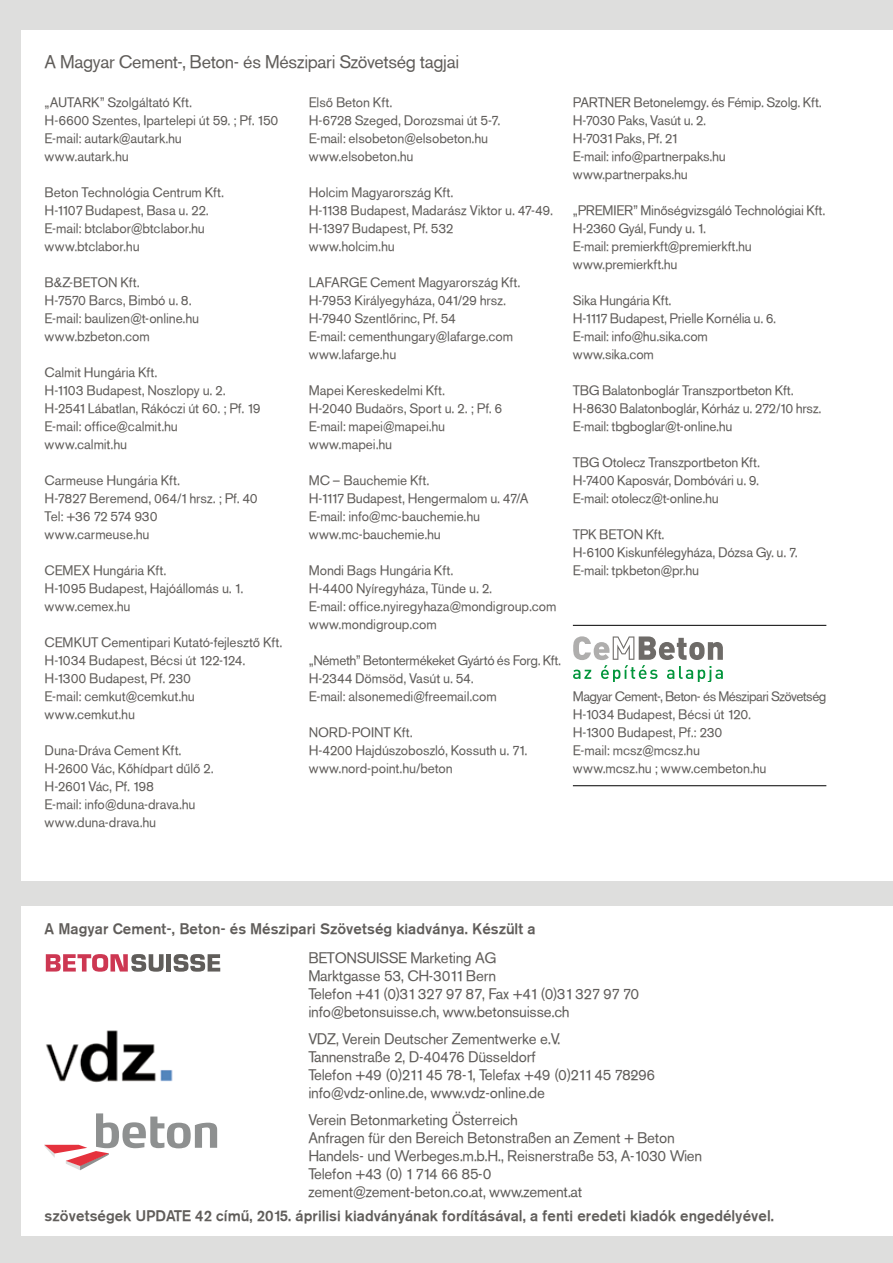
<style>
.page{position:relative;width:893px;height:1263px;background:#dededd}
.page>*{position:absolute;margin:0;border:0;box-sizing:border-box;transform-origin:0 0}
.t1{font:18px "Akzidenz Grotesk PFL";letter-spacing:.005em;color:#605d5a}
.t2{font:15px/18px "Akzidenz Grotesk PFL";letter-spacing:.005em;color:#605d5a}
.t3{font:15px "Akzidenz Grotesk Md PFL";letter-spacing:.015em;color:#605d5a}
.t4{font:13.5px/18px "Akzidenz Grotesk PFL";letter-spacing:.015em;color:#605d5a}
</style>
<div class="page">
<div style="left:21px;top:30px;width:872px;height:850px;background:#fff"></div>
<div style="left:21px;top:906px;width:872px;height:330px;background:#fff"></div>
<hr style="left:573px;top:625px;width:253px;height:1px;background:#000">
<hr style="left:573px;top:785px;width:253px;height:1px;background:#000">
<svg style="left:46px;top:954px;width:118px;height:18px"></svg>
<hr style="left:167px;top:954px;width:4px;height:17px;background:#605d5a">
<svg style="left:174px;top:954px;width:46px;height:18px"></svg>
<svg style="left:44px;top:1113px;width:173px;height:57px"></svg>
<img style="left:46px;top:1030px;width:127px;height:53px">
<svg style="left:573px;top:636px;width:150px;height:45px"></svg>
<h1 class="t1" style="left:45px;top:50px;width:415px">A Magyar Cement-, Beton- és Mészipari Szövetség tagjai</h1>
<p class="t4" style="left:45px;top:93px;width:235px">„AUTARK” Szolgáltató Kft.<br>H-6600 Szentes, Ipartelepi út 59. ; Pf. 150<br>E-mail: autark@autark.hu<br>www.autark.hu</p>
<p class="t4" style="left:45px;top:183px;width:180px">Beton Technológia Centrum Kft.<br>H-1107 Budapest, Basa u. 22.<br>E-mail: btclabor@btclabor.hu www.btclabor.hu</p>
<p class="t4" style="left:45px;top:273px;width:156px">B&amp;Z-BETON Kft.<br>H-7570 Barcs, Bimbó u. 8.<br>E-mail: baulizen@t-online.hu www.bzbeton.com</p>
<p class="t4" style="left:45px;top:363px;width:217px">Calmit Hungária Kft.<br>H-1103 Budapest, Noszlopy u. 2.<br>H-2541 Lábatlan, Rákóczi út 60. ; Pf. 19<br>E-mail: office@calmit.hu www.calmit.hu</p>
<p class="t4" style="left:45px;top:471px;width:214px">Carmeuse Hungária Kft.<br>H-7827 Beremend, 064/1 hrsz. ; Pf. 40<br>Tel: +36 72 574 930 www.carmeuse.hu</p>
<p class="t4" style="left:45px;top:561px;width:200px">CEMEX Hungária Kft.<br>H-1095 Budapest, Hajóállomás u. 1. www.cemex.hu</p>
<p class="t4" style="left:45px;top:633px;width:239px">CEMKUT Cementipari Kutató-fejlesztő Kft.<br>H-1034 Budapest, Bécsi út 122-124.<br>H-1300 Budapest, Pf. 230<br>E-mail: cemkut@cemkut.hu www.cemkut.hu</p>
<p class="t4" style="left:45px;top:741px;width:170px">Duna-Dráva Cement Kft.<br>H-2600 Vác, Kőhídpart dűlő 2.<br>H-2601 Vác, Pf. 198<br>E-mail: info@duna-drava.hu www.duna-drava.hu</p>
<p class="t4" style="left:309px;top:93px;width:193px">Első Beton Kft.<br>H-6728 Szeged, Dorozsmai út 5-7.<br>E-mail: elsobeton@elsobeton.hu www.elsobeton.hu</p>
<p class="t4" style="left:309px;top:183px;width:245px">Holcim Magyarország Kft.<br>H-1138 Budapest, Madarász Viktor u. 47-49.<br>H-1397 Budapest, Pf. 532<br>www.holcim.hu</p>
<p class="t4" style="left:309px;top:273px;width:213px">LAFARGE Cement Magyarország Kft.<br>H-7953 Királyegyháza, 041/29 hrsz.<br>H-7940 Szentlőrinc, Pf. 54<br>E-mail: cementhungary@lafarge.com www.lafarge.hu</p>
<p class="t4" style="left:309px;top:381px;width:195px">Mapei Kereskedelmi Kft.<br>H-2040 Budaörs, Sport u. 2. ; Pf. 6<br>E-mail: mapei@mapei.hu www.mapei.hu</p>
<p class="t4" style="left:309px;top:471px;width:221px">MC – Bauchemie Kft.<br>H-1117 Budapest, Hengermalom u. 47/A<br>E-mail: info@mc-bauchemie.hu www.mc-bauchemie.hu</p>
<p class="t4" style="left:309px;top:561px;width:249px">Mondi Bags Hungária Kft.<br>H-4400 Nyíregyháza, Tünde u. 2.<br>E-mail: office.nyiregyhaza@mondigroup.com www.mondigroup.com</p>
<p class="t4" style="left:309px;top:651px;width:253px">„Németh” Betontermékeket Gyártó és Forg. Kft.<br>H-2344 Dömsöd, Vasút u. 54.<br>E-mail: alsonemedi@freemail.com</p>
<p class="t4" style="left:309px;top:723px;width:220px">NORD-POINT Kft.<br>H-4200 Hajdúszoboszló, Kossuth u. 71. www.nord-point.hu/beton</p>
<p class="t4" style="left:573px;top:93px;width:250px">PARTNER Betonelemgy. és Fémip. Szolg. Kft.<br>H-7030 Paks, Vasút u. 2.<br>H-7031 Paks, Pf. 21<br>E-mail: info@partnerpaks.hu www.partnerpaks.hu</p>
<p class="t4" style="left:573px;top:201px;width:253px">„PREMIER” Minőségvizsgáló Technológiai Kft.<br>H-2360 Gyál, Fundy u. 1.<br>E-mail: premierkft@premierkft.hu www.premierkft.hu</p>
<p class="t4" style="left:573px;top:291px;width:204px">Sika Hungária Kft.<br>H-1117 Budapest, Prielle Kornélia u. 6.<br>E-mail: info@hu.sika.com www.sika.com</p>
<p class="t4" style="left:573px;top:381px;width:250px">TBG Balatonboglár Transzportbeton Kft.<br>H-8630 Balatonboglár, Kórház u. 272/10 hrsz.<br>E-mail: tbgboglar@t-online.hu</p>
<p class="t4" style="left:573px;top:453px;width:188px;text-align:justify">TBG Otolecz Transzportbeton Kft.<br>H-7400 Kaposvár, Dombóvári u. 9.<br>E-mail: otolecz@t-online.hu</p>
<p class="t4" style="left:573px;top:525px;width:226px">TPK BETON Kft.<br>H-6100 Kiskunfélegyháza, Dózsa Gy. u. 7.<br>E-mail: tpkbeton@pr.hu</p>
<p class="t4" style="left:573px;top:687px;width:255px">Magyar Cement-, Beton- és Mészipari Szövetség<br>H-1034 Budapest, Bécsi út 120.<br>H-1300 Budapest, Pf.: 230<br>E-mail: mcsz@mcsz.hu<br>www.mcsz.hu ; www.cembeton.hu</p>
<p class="t3" style="left:45px;top:918px;width:492px">A Magyar Cement-, Beton- és Mészipari Szövetség kiadványa. Készült a</p>
<p class="t2" style="left:308px;top:949px;width:332px">BETONSUISSE Marketing AG<br>Marktgasse 53, CH-3011 Bern<br>Telefon +41 (0)31 327 97 87, Fax +41 (0)31 327 97 70 info@betonsuisse.ch, www.betonsuisse.ch</p>
<p class="t2" style="left:308px;top:1030px;width:348px">VDZ, Verein Deutscher Zementwerke e.V.<br>Tannenstraße 2, D-40476 Düsseldorf<br>Telefon +49 (0)211 45 78-1, Telefax +49 (0)211 45 78-296 info@vdz-online.de, www.vdz-online.de</p>
<p class="t2" style="left:308px;top:1111px;width:395px">Verein Betonmarketing Österreich<br>Anfragen für den Bereich Betonstraßen an Zement + Beton Handels- und Werbeges.m.b.H., Reisnerstraße 53, A-1030 Wien Telefon +43 (0) 1 714 66 85-0<br>zement@zement-beton.co.at, www.zement.at</p>
<p class="t3" style="left:45px;top:1206px;width:731px">szövetségek UPDATE 42 című, 2015. áprilisi kiadványának fordításával, a fenti eredeti kiadók engedélyével.</p>
</div>
